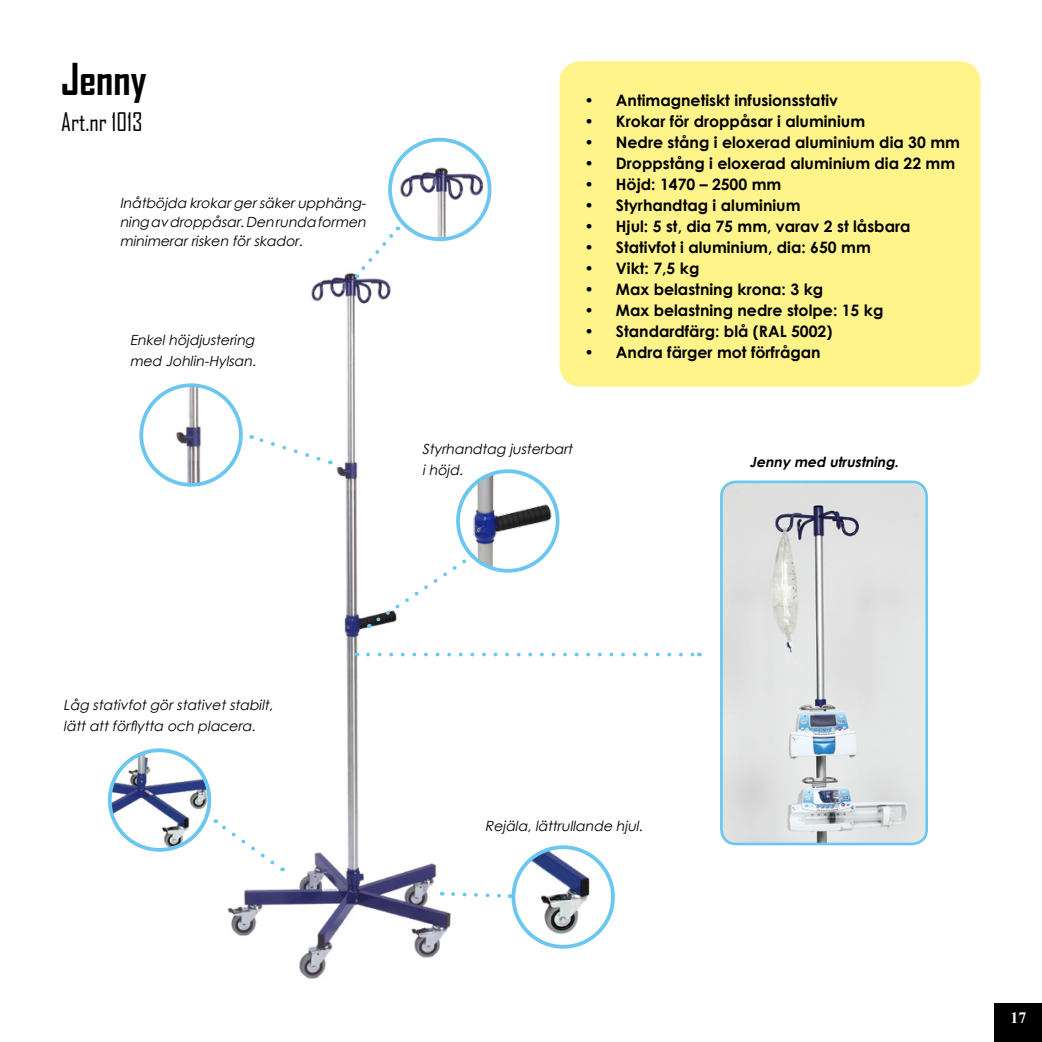
<style>
.page{position:relative;width:1042px;height:1042px;background:#fff}
.page>*{position:absolute;margin:0;border:0;box-sizing:border-box;transform-origin:0 0}
.t1{font:700 42px "Agency FB";color:#000}
.t2{font:24.5px "Agency FB";color:#000}
.t3{font:700 15.75px "Century Gothic";color:#000}
.t4{font:700 15.75px "Times New Roman";color:#fff}
.t5{font:italic 14px/21px "Century Gothic";color:#000}
.t6{font:italic 700 14px "Century Gothic";color:#000}
</style>
<div class="page">
<img style="left:200px;top:272px;width:273px;height:707px">
<img style="left:390px;top:156px;width:99px;height:83px">
<div style="left:388px;top:138px;width:103px;height:103px;border:4px solid #6bc6f0;border-radius:50%"></div>
<svg style="left:356px;top:227px;width:43px;height:51px"></svg>
<svg style="left:251px;top:434px;width:72px;height:29px"></svg>
<svg style="left:215px;top:819px;width:68px;height:52px"></svg>
<div style="left:559px;top:61px;width:421px;height:326px;background:#fff48a;border-radius:21px"></div>
<svg style="left:449px;top:890px;width:62px;height:10px"></svg>
<svg style="left:369px;top:554px;width:104px;height:74px"></svg>
<img style="left:110px;top:750px;width:99px;height:100px;border-radius:50px">
<div style="left:108px;top:748px;width:103px;height:104px;border:4px solid #6bc6f0;border-radius:50%"></div>
<img style="left:513px;top:847px;width:100px;height:100px;border-radius:50px">
<div style="left:511px;top:845px;width:104px;height:103px;border:4px solid #6bc6f0;border-radius:50%"></div>
<img style="left:141px;top:385px;width:100px;height:100px;border-radius:50px">
<div style="left:139px;top:383px;width:104px;height:104px;border:4px solid #6bc6f0;border-radius:50%"></div>
<img style="left:466px;top:471px;width:87px;height:100px">
<div style="left:456px;top:469px;width:103px;height:104px;border:4px solid #6bc6f0;border-radius:50%"></div>
<img style="left:724px;top:484px;width:201px;height:360px">
<div style="left:720px;top:480px;width:208px;height:365px;border:3px solid #6bc6f0;border-radius:15px"></div>
<svg style="left:368px;top:652px;width:325px;height:4px"></svg>
<div style="left:995px;top:1004px;width:47px;height:38px;background:#000"></div>
<h1 class="t1" style="left:61px;top:53px;width:87px">Jenny</h1>
<h2 class="t2" style="left:61px;top:107px;width:83px">Art.nr 1013</h2>
<p class="t5" style="left:120px;top:193px;width:251px;line-height:19.2px;text-align:justify">Inåtböjda krokargersäkerupphäng&shy;ning av droppåsar.Den runda formen minimerarrisken förskador.</p>
<p class="t5" style="left:130px;top:329px;width:131px">Enkelhöjdjustering med Johlin-Hylsan.</p>
<p class="t3" style="left:584px;top:88px;width:255px">• Antimagnetiskt infusionsstativ</p>
<p class="t3" style="left:584px;top:109px;width:282px">• Krokar för droppåsar i aluminium</p>
<p class="t3" style="left:584px;top:130px;width:377px">• Nedre stång i eloxerad aluminium dia 30 mm</p>
<p class="t3" style="left:584px;top:151px;width:372px">• Droppstång i eloxerad aluminium dia 22 mm</p>
<p class="t3" style="left:584px;top:172px;width:198px">• Höjd: 1470 – 2500 mm</p>
<p class="t3" style="left:584px;top:193px;width:218px">• Styrhandtag i aluminium</p>
<p class="t3" style="left:584px;top:214px;width:328px">• Hjul: 5 st, dia 75 mm, varav 2 st låsbara</p>
<p class="t3" style="left:584px;top:235px;width:288px">• Stativfot i aluminium, dia: 650 mm</p>
<p class="t3" style="left:584px;top:256px;width:116px">• Vikt: 7,5 kg</p>
<p class="t3" style="left:584px;top:277px;width:240px">• Max belastning krona: 3 kg</p>
<p class="t3" style="left:584px;top:298px;width:300px">• Max belastning nedre stolpe: 15 kg</p>
<p class="t3" style="left:584px;top:319px;width:249px">• Standardfärg: blå (RAL 5002)</p>
<p class="t3" style="left:584px;top:340px;width:238px">• Andra färger mot förfrågan</p>
<p class="t5" style="left:422px;top:438px;width:155px">Styrhandtag justerbart ihöjd.</p>
<p class="t6" style="left:749px;top:451px;width:154px">Jenny med utrustning.</p>
<p class="t5" style="left:63px;top:694px;width:214px">Låg stativfotgörstativetstabilt, lättattförflytta och placera.</p>
<p class="t5" style="left:485px;top:815px;width:162px">Rejäla,lättrullande hjul.</p>
<p class="t4" style="left:1010px;top:1007px;width:17px">17</p>
</div>
